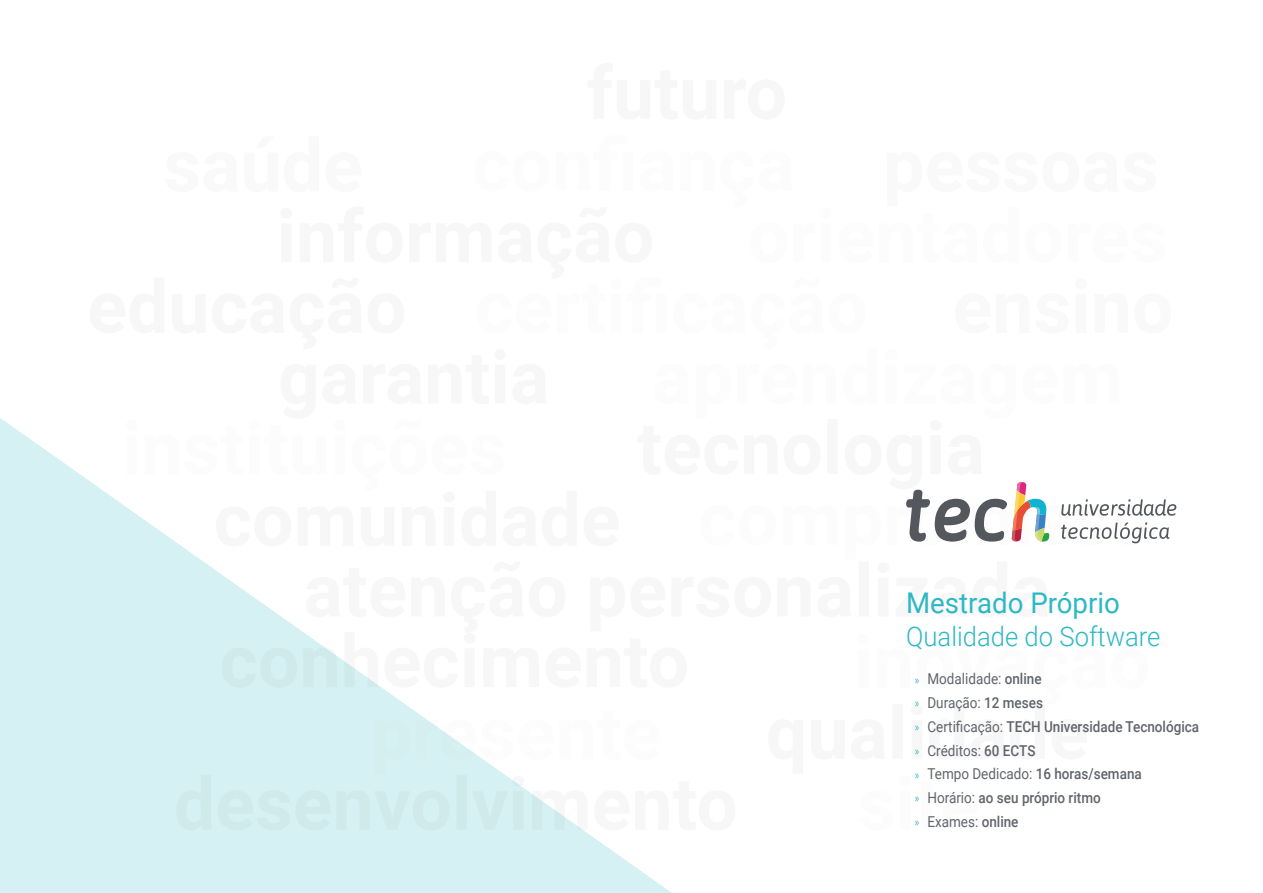
<style>
.page{position:relative;width:1263px;height:893px;background:#fff}
.page>*{position:absolute;margin:0;border:0;box-sizing:border-box;transform-origin:0 0}
.t1{font:28.5px "Roboto";color:#2db8c5}
.t2{font:300 27px "Roboto";color:#2db8c5;scale:.95 1}
.t3{font:500 15px/23.7px "Roboto";color:#61646a;scale:.9 1}
.s1{font-family:"Myriad Pro";font-weight:400;font-size:12px;color:#2db8c5}
.s2{font-weight:400}
</style>
<div class="page">
<svg style="left:0;top:418px;width:672px;height:475px;background:#daf2f4"></svg>
<svg style="left:306px;top:561px;width:366px;height:71px"></svg>
<svg style="left:222px;top:632px;width:450px;height:56px"></svg>
<svg style="left:176px;top:711px;width:496px;height:119px"></svg>
<svg style="left:90px;top:418px;width:1086px;height:142px"></svg>
<h1 class="t1" style="left:906px;top:583px;width:215px">Mestrado Próprio</h1>
<h2 class="t2" style="left:906px;top:617px;width:269px">Qualidade do Software</h2>
<p class="t3" style="left:915px;top:667px;width:318px"><span class="s1">»</span> <span class="s2">Modalidade:</span> online<br><span class="s1">»</span> <span class="s2">Duração:</span> 12 meses<br><span class="s1">»</span> <span class="s2">Certificação:</span> TECH Universidade Tecnológica <span class="s1">»</span> <span class="s2">Créditos:</span> 60 ECTS<br><span class="s1">»</span> <span class="s2">Tempo Dedicado:</span> 16 horas/semana<br><span class="s1">»</span> <span class="s2">Horário:</span> ao seu próprio ritmo<br><span class="s1">»</span> <span class="s2">Exames:</span> online</p>
</div>
